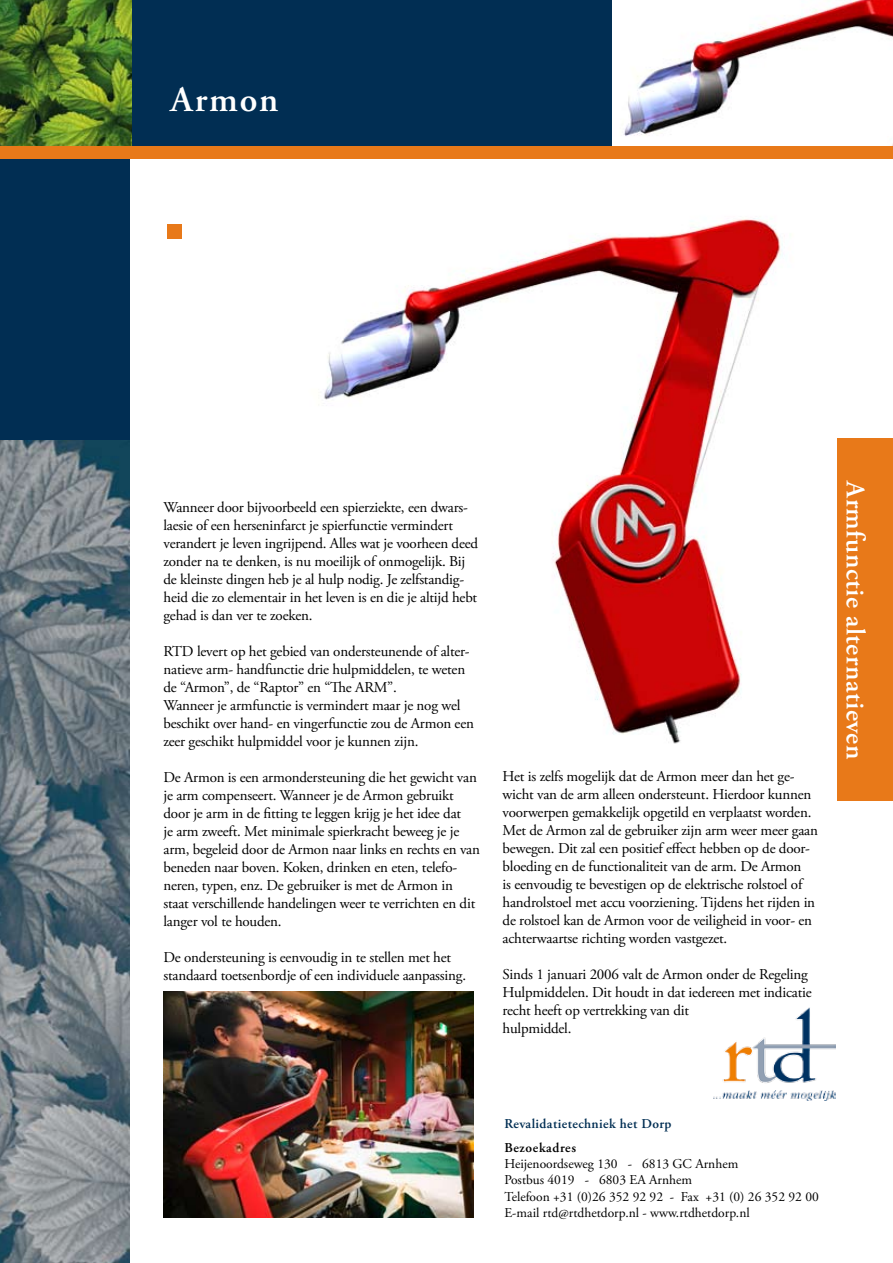
<style>
.page{position:relative;width:893px;height:1263px;background:#fff}
.page>*{position:absolute;margin:0;border:0;box-sizing:border-box;transform-origin:0 0}
.t1{font:600 36px "Adobe Garamond Pro";letter-spacing:.05em;color:#fff}
.t2{font:600 27px "Adobe Garamond Pro";letter-spacing:.02em;color:#fff}
.t3{font:15px/18px "Adobe Garamond Pro";letter-spacing:-.015em;color:#000}
.t4{font:13.5px/16.2px "Adobe Garamond Pro";color:#000}
.t5{font:600 13.5px "Adobe Garamond Pro";letter-spacing:.03em;color:#012e53}
.t6{font:600 13.5px "Adobe Garamond Pro";letter-spacing:.05em;color:#000}
</style>
<div class="page">
<div style="left:0;top:145px;width:130px;height:1118px;background:#012e53"></div>
<div style="left:0;top:0;width:893px;height:147px;background:#012e53"></div>
<img style="left:0;top:441px;width:129px;height:822px">
<img style="left:0;top:0;width:132px;height:146px">
<img style="left:613px;top:0;width:280px;height:146px">
<div style="left:837px;top:439px;width:56px;height:362px;background:#e87919"></div>
<div style="left:0;top:146px;width:893px;height:13px;background:#e87919"></div>
<div style="left:167px;top:225px;width:15px;height:14px;background:#e87919"></div>
<img style="left:714px;top:1008px;width:122px;height:92px">
<img style="left:324px;top:218px;width:459px;height:526px">
<img style="left:163px;top:991px;width:310px;height:226px">
<h1 class="t1" style="left:171px;top:79px;width:109px">Armon</h1>
<p class="t3" style="left:163px;top:498px;width:316px">Wanneer door bijvoorbeeld een spierziekte, een dwars&shy;laesie of een herseninfarct je spierfunctie vermindert verandert je leven ingrijpend. Alles wat je voorheen deed zonder na te denken, is nu moeilijk of onmogelijk. Bij de kleinste dingen heb je al hulp nodig. Je zelfstandig&shy;heid die zo elementair in het leven is en die je altijd hebt gehad is dan ver te zoeken.</p>
<p class="t3" style="left:163px;top:642px;width:312px">RTD levert op het gebied van ondersteunende of alter&shy;natieve arm- handfunctie drie hulpmiddelen, te weten de “Armon”, de “Raptor” en “The ARM”.<br>Wanneer je armfunctie is vermindert maar je nog wel beschikt over hand- en vingerfunctie zou de Armon een zeer geschikt hulpmiddel voor je kunnen zijn.</p>
<p class="t3" style="left:163px;top:768px;width:318px">De Armon is een armondersteuning die het gewicht van je arm compenseert. Wanneer je de Armon gebruikt door je arm in de fitting te leggen krijg je het idee dat<br>je arm zweeft. Met minimale spierkracht beweeg je je arm, begeleid door de Armon naar links en rechts en van beneden naar boven. Koken, drinken en eten, telefo&shy;neren, typen, enz. De gebruiker is met de Armon in staat verschillende handelingen weer te verrichten en dit langer vol te houden.</p>
<p class="t3" style="left:163px;top:948px;width:304px">De ondersteuning is eenvoudig in te stellen met het standaard toetsenbordje of een individuele aanpassing.</p>
<p class="t3" style="left:503px;top:768px;width:317px">Het is zelfs mogelijk dat de Armon meer dan het ge&shy;wicht van de arm alleen ondersteunt. Hierdoor kunnen voorwerpen gemakkelijk opgetild en verplaatst worden.<br>Met de Armon zal de gebruiker zijn arm weer meer gaan bewegen. Dit zal een positief effect hebben op de door&shy;bloeding en de functionaliteit van de arm. De Armon<br>is eenvoudig te bevestigen op de elektrische rolstoel of handrolstoel met accu voorziening. Tijdens het rijden in de rolstoel kan de Armon voor de veiligheid in voor- en achterwaartse richting worden vastgezet.</p>
<p class="t3" style="left:503px;top:966px;width:311px">Sinds 1 januari 2006 valt de Armon onder de Regeling Hulpmiddelen. Dit houdt in dat iedereen met indicatie recht heeft op vertrekking van dit<br>hulpmiddel.</p>
<h2 class="t2" style="left:871px;top:481px;width:280px;rotate:90deg">Armfunctie alternatieven</h2>
<p class="t5" style="left:504px;top:1116px;width:169px">Revalidatietechniek het Dorp</p>
<p class="t6" style="left:504px;top:1140px;width:73px">Bezoekadres</p>
<p class="t4" style="left:504px;top:1156px;width:316px">Heijenoordseweg 130 - 6813 GC Arnhem<br>Postbus 4019 - 6803 EA Arnhem<br>Telefoon +31 (0)26 352 92 92 - Fax +31 (0) 26 352 92 00<br>E-mail rtd@rtdhetdorp.nl - www.rtdhetdorp.nl</p>
</div>
